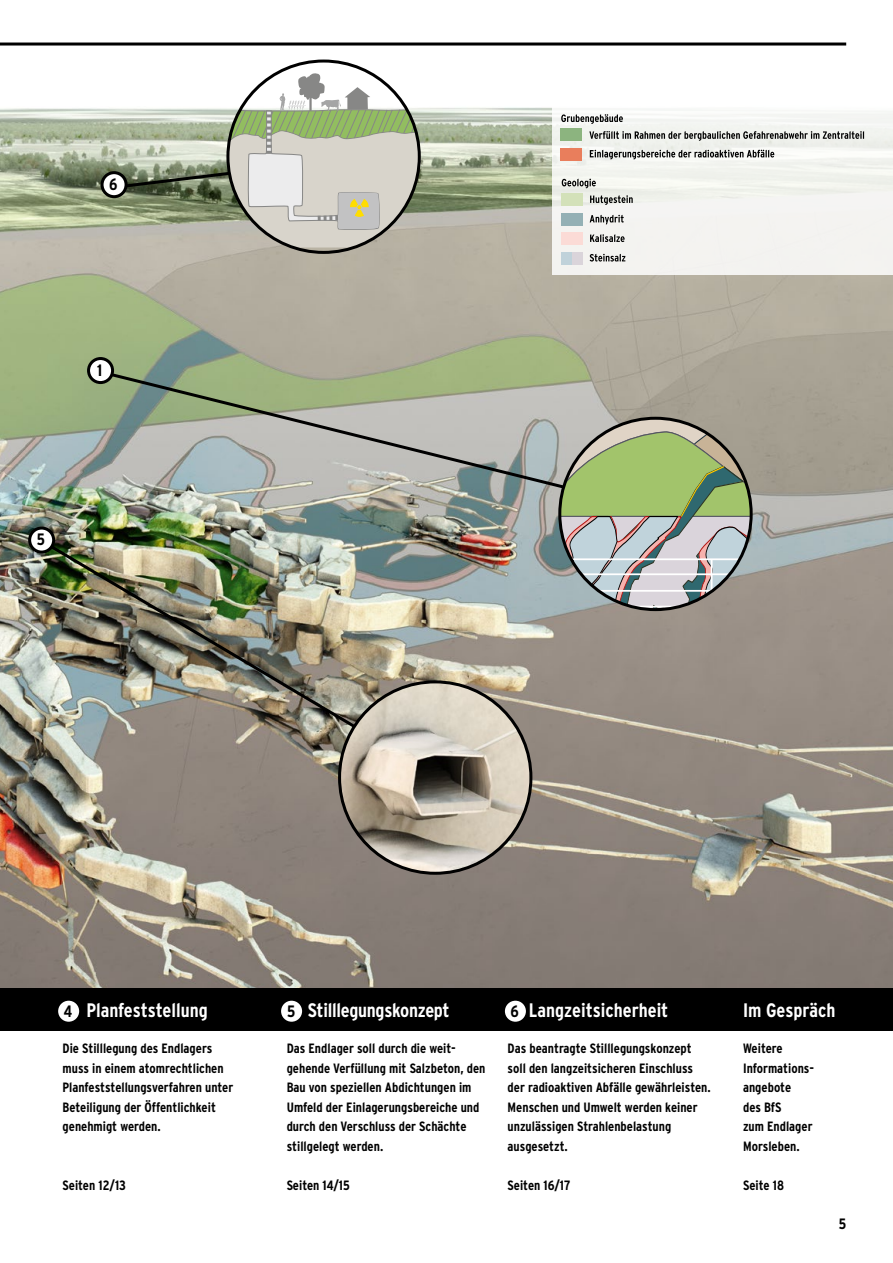
<style>
.page{position:relative;width:893px;height:1263px;background:#fff}
.page>*{position:absolute;margin:0;border:0;box-sizing:border-box;transform-origin:0 0}
.Überschrift_Intersta{font:700 condensed 19.5px "Interstate";color:#fff}
.Beschriftung-groß{font:700 condensed 16.5px "Interstate";color:#000}
.t1{font:700 condensed 15px "Interstate";color:#000}
.Interstate-Text{font:700 condensed 13.5px/19.5px "Interstate";color:#000}
</style>
<div class="page">
<img style="left:0;top:107px;width:893px;height:882px">
<hr style="left:0;top:43px;width:846px;height:3px;background:#000">
<div style="left:0;top:989px;width:893px;height:42px;background:#000"></div>
<svg style="left:97px;top:368px;width:557px;height:144px;background:#a8afa1"></svg>
<img style="left:38px;top:537px;width:442px;height:265px">
<div style="left:89px;top:358px;width:24px;height:25px;background:#fff;border-radius:50%"></div>
<div style="left:87px;top:357px;width:27px;height:27px;border:3px solid #000;border-radius:50%"></div>
<div style="left:102px;top:173px;width:24px;height:24px;background:#fff;border-radius:50%"></div>
<div style="left:101px;top:171px;width:27px;height:27px;border:3px solid #000;border-radius:50%"></div>
<div style="left:30px;top:528px;width:24px;height:24px;background:#fff;border-radius:50%"></div>
<div style="left:28px;top:527px;width:27px;height:27px;border:3px solid #000;border-radius:50%"></div>
<div style="left:57px;top:999px;width:24px;height:24px;background:#fff;border-radius:50%"></div>
<div style="left:55px;top:998px;width:27px;height:27px;border:3px solid #000;border-radius:50%"></div>
<div style="left:280px;top:999px;width:24px;height:24px;background:#fff;border-radius:50%"></div>
<div style="left:278px;top:998px;width:27px;height:27px;border:3px solid #000;border-radius:50%"></div>
<div style="left:503px;top:999px;width:24px;height:24px;background:#fff;border-radius:50%"></div>
<div style="left:502px;top:998px;width:27px;height:27px;border:3px solid #000;border-radius:50%"></div>
<img style="left:340px;top:682px;width:191px;height:191px;border-radius:96px">
<svg style="left:560px;top:418px;width:191px;height:192px;background:#a5b096"></svg>
<svg style="left:112px;top:73px;width:307px;height:174px"></svg>
<div style="left:552px;top:94px;width:341px;height:181px;background:linear-gradient(to bottom,#f6f8f4,#f2f1ee)"></div>
<svg style="left:590px;top:254px;width:35px;height:8px"></svg>
<svg style="left:590px;top:234px;width:35px;height:8px"></svg>
<svg style="left:590px;top:215px;width:34px;height:9px"></svg>
<svg style="left:590px;top:195px;width:43px;height:10px"></svg>
<svg style="left:589px;top:131px;width:275px;height:10px"></svg>
<div style="left:561px;top:128px;width:21px;height:13px;background:#8cb47f"></div>
<svg style="left:590px;top:150px;width:184px;height:9px"></svg>
<div style="left:561px;top:148px;width:21px;height:12px;background:#e97e5c"></div>
<svg style="left:562px;top:179px;width:34px;height:9px"></svg>
<svg style="left:561px;top:114px;width:62px;height:10px"></svg>
<div style="left:561px;top:232px;width:22px;height:13px;background:#fbdbd6"></div>
<div style="left:561px;top:213px;width:22px;height:13px;background:#94b0b5"></div>
<div style="left:561px;top:193px;width:22px;height:13px;background:#d3e1b9"></div>
<div style="left:572px;top:252px;width:11px;height:12px;background:#dad4da"></div>
<div style="left:561px;top:252px;width:10px;height:12px;background:#c0d2da"></div>
<p class="Beschriftung-groß" style="left:109px;top:174px;width:10px">6</p>
<p class="Beschriftung-groß" style="left:97px;top:361px;width:7px">1</p>
<p class="Beschriftung-groß" style="left:37px;top:529px;width:10px">5</p>
<h3 class="Überschrift_Intersta" style="left:86px;top:998px;width:123px">Planfeststellung</h3>
<h3 class="Überschrift_Intersta" style="left:308px;top:998px;width:143px">Stilllegungskonzept</h3>
<h3 class="Überschrift_Intersta" style="left:529px;top:998px;width:141px">Langzeitsicherheit</h3>
<h3 class="Beschriftung-groß" style="left:64px;top:1001px;width:10px">4</h3>
<h3 class="Beschriftung-groß" style="left:287px;top:1001px;width:10px">5</h3>
<h3 class="Beschriftung-groß" style="left:510px;top:1001px;width:10px">6</h3>
<h3 class="Überschrift_Intersta" style="left:743px;top:998px;width:94px">Im Gespräch</h3>
<p class="Interstate-Text" style="left:63px;top:1038px;width:172px">Die Stilllegung des Endlagers muss in einem atomrechtlichen<br>Planfeststellungsverfahren unter<br>Beteiligung der Öffentlichkeit genehmigt werden.</p>
<p class="Interstate-Text" style="left:508px;top:1038px;width:205px">Das beantragte Stilllegungskonzept soll den langzeitsicheren Einschluss der radioaktiven Abfälle gewährleisten.<br>Menschen und Umwelt werden keiner unzulässigen Strahlenbelastung ausgesetzt.</p>
<p class="Interstate-Text" style="left:287px;top:1038px;width:200px">Das Endlager soll durch die weit&shy;gehende Verfüllung mit Salzbeton, den Bau von speziellen Abdichtungen im Umfeld der Einlagerungsbereiche und durch den Verschluss der Schächte stillgelegt werden.</p>
<p class="Interstate-Text" style="left:743px;top:1038px;width:71px">Weitere<br>Informations&shy;angebote</p>
<p class="Interstate-Text" style="left:743px;top:1097px;width:40px">des BfS</p>
<p class="Interstate-Text" style="left:743px;top:1116px;width:71px">zum Endlager<br>Morsleben.</p>
<p class="Interstate-Text" style="left:63px;top:1175px;width:65px">Seiten 12/13</p>
<p class="Interstate-Text" style="left:287px;top:1175px;width:65px">Seiten 14/15</p>
<p class="Interstate-Text" style="left:508px;top:1175px;width:64px">Seiten 16/17</p>
<p class="Interstate-Text" style="left:743px;top:1175px;width:42px">Seite 18</p>
<p class="t1" style="left:839px;top:1214px;width:9px">5</p>
</div>
